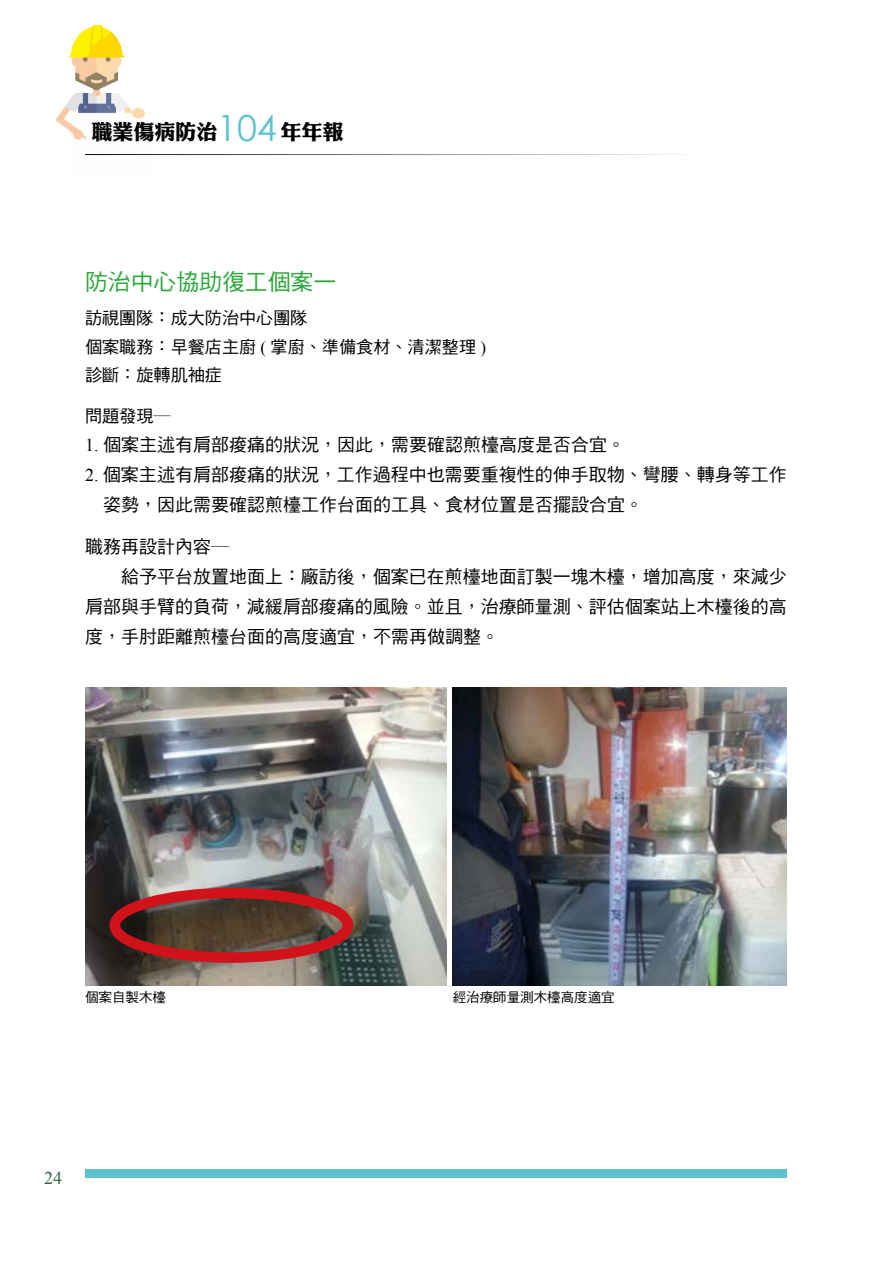
<style>
.page{position:relative;width:893px;height:1263px;background:#fff}
.page>*{position:absolute;margin:0;border:0;box-sizing:border-box;transform-origin:0 0}
.t1{font:36px "Century Gothic";color:#5dc2d0}
.t2{font:22.8px "DF Hei Std W5";color:#2aa738}
.t3{font:21px "DF Li King Hei W8 WIN BF";color:#000}
.t4{font:18px/30px "DF Hei Std W5";color:#000}
.t5{font:18px "Times New Roman";color:#3c5e45}
.t6{font:17.1px/28.5px "DF Hei Std W5";color:#000}
.t7{font:13.5px "DF Hei Std W5";color:#000}
.s1{font-family:"Times New Roman"}
</style>
<div class="page">
<img style="left:55px;top:26px;width:101px;height:130px">
<div style="left:85px;top:1169px;width:702px;height:9px;background:#5dc2d0"></div>
<hr style="left:85px;top:154px;width:698px;height:1px;background:#000">
<img style="left:453px;top:688px;width:334px;height:298px">
<img style="left:85px;top:688px;width:362px;height:298px">
<div style="left:110px;top:888px;width:243px;height:75px;border:10px solid #d0121b;border-radius:50%"></div>
<h1 class="t1" style="left:217px;top:103px;width:61px">104</h1>
<p class="t3" style="left:91px;top:121px;width:127px">職業傷病防治</p>
<p class="t3" style="left:280px;top:121px;width:64px">年年報</p>
<p class="t2" style="left:85px;top:269px;width:253px">防治中心協助復工個案一</p>
<p class="t6" style="left:85px;top:304px;width:403px">訪視團隊：成大防治中心團隊<br>個案職務：早餐店主廚 <span class="s1">(</span> 掌廚、準備食材、清潔整理 <span class="s1">)</span>診斷：旋轉肌袖症</p>
<p class="t6" style="left:85px;top:401px;width:87px">問題發現─</p>
<p class="t4" style="left:85px;top:429px;width:541px"><span class="s1">1.</span> 個案主述有肩部痠痛的狀況，因此，需要確認煎檯高度是否合宜。</p>
<p class="t4" style="left:103px;top:459px;width:685px;text-indent:-18px"><span class="s1">2.</span> 個案主述有肩部痠痛的狀況，工作過程中也需要重複性的伸手取物、彎腰、轉身等工作姿勢，因此需要確認煎檯工作台面的工具、食材位置是否擺設合宜。</p>
<p class="t4" style="left:85px;top:531px;width:145px">職務再設計內容─</p>
<p class="t4" style="left:121px;top:561px;width:667px">給予平台放置地面上：廠訪後，個案已在煎檯地面訂製一塊木檯，增加高度，來減少</p>
<p class="t4" style="left:85px;top:591px;width:703px">肩部與手臂的負荷，減緩肩部痠痛的風險。並且，治療師量測、評估個案站上木檯後的高</p>
<p class="t4" style="left:85px;top:621px;width:415px">度，手肘距離煎檯台面的高度適宜，不需再做調整。</p>
<p class="t7" style="left:85px;top:989px;width:82px">個案自製木檯</p>
<p class="t7" style="left:453px;top:989px;width:163px">經治療師量測木檯高度適宜</p>
<p class="t5" style="left:44px;top:1166px;width:19px">24</p>
</div>
